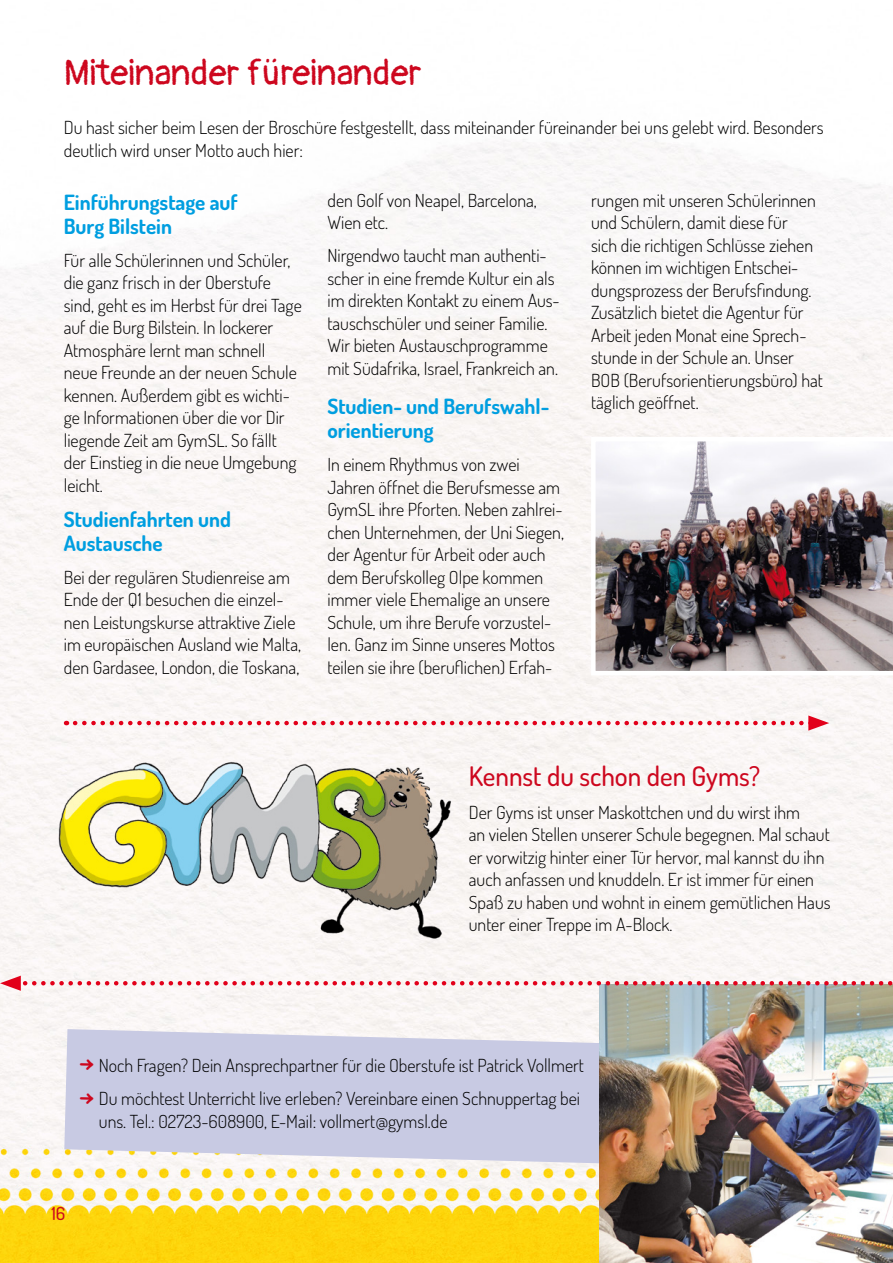
<style>
.page{position:relative;width:893px;height:1263px;background:#fff}
.page>*{position:absolute;margin:0;border:0;box-sizing:border-box;transform-origin:0 0}
.t1{font:36px "Pangolin";color:#cd071e}
.t2{font:500 27px "Dosis";color:#cd071e}
.t3{font:22.5px "PW New Arrows";color:#cd071e}
.t4{font:700 21px/24px "Dosis";color:#009ee0}
.t5{font:300 18px/22.5px "Dosis";color:#000}
.t6{font:500 18px "Dosis";color:#cd071e}
</style>
<div class="page">
<img style="left:0;top:134px;width:893px;height:1129px">
<svg style="left:64px;top:1029px;width:536px;height:135px;background:#cdcee4"></svg>
<img style="left:600px;top:991px;width:293px;height:272px">
<svg style="left:75px;top:715px;width:754px;height:16px"></svg>
<svg style="left:0;top:976px;width:893px;height:15px"></svg>
<img style="left:56px;top:758px;width:399px;height:184px">
<img style="left:591px;top:437px;width:302px;height:238px">
<h1 class="t1" style="left:64px;top:39px;width:359px">Miteinander füreinander</h1>
<p class="t5" style="left:64px;top:116px;width:761px">Du hast sicher beim Lesen der Broschüre festgestellt, dass miteinander füreinander bei uns gelebt wird. Besonders deutlich wird unser Motto auch hier:</p>
<p class="t4" style="left:64px;top:189px;width:175px">Einführungstage auf<br>Burg Bilstein</p>
<p class="t5" style="left:64px;top:248px;width:240px">Für alle Schülerinnen und Schüler, die ganz frisch in der Oberstufe sind, geht es im Herbst für drei Tage auf die Burg Bilstein. In lockerer<br>Atmosphäre lernt man schnell neue Freunde an der neuen Schule kennen. Außerdem gibt es wichti&shy;ge Informationen über die vor Dir liegende Zeit am GymSL. So fällt der Einstieg in die neue Umgebung leicht.</p>
<p class="t4" style="left:64px;top:506px;width:169px">Studienfahrten und<br>Austausche</p>
<p class="t5" style="left:64px;top:565px;width:239px">Bei der regulären Studienreise am Ende der Q1 besuchen die einzel&shy;nen Leistungskurse attraktive Ziele im europäischen Ausland wie Malta, den Gardasee, London, die Toskana,</p>
<p class="t5" style="left:327px;top:188px;width:211px">den Golf von Neapel, Barcelona,<br>Wien etc.</p>
<p class="t5" style="left:327px;top:244px;width:234px">Nirgendwo taucht man authenti&shy;scher in eine fremde Kultur ein als im direkten Kontakt zu einem Aus&shy;tauschschüler und seiner Familie.<br>Wir bieten Austauschprogramme mit Südafrika, Israel, Frankreich an.</p>
<p class="t4" style="left:327px;top:393px;width:223px">Studien- und Berufswahl&shy;orientierung</p>
<p class="t5" style="left:327px;top:453px;width:238px">In einem Rhythmus von zwei<br>Jahren öffnet die Berufsmesse am<br>GymSL ihre Pforten. Neben zahlrei&shy;chen Unternehmen, der Uni Siegen, der Agentur für Arbeit oder auch dem Berufskolleg Olpe kommen immer viele Ehemalige an unsere<br>Schule, um ihre Berufe vorzustel&shy;len. Ganz im Sinne unseres Mottos teilen sie ihre (beruflichen) Erfah-</p>
<p class="t5" style="left:591px;top:188px;width:233px">rungen mit unseren Schülerinnen und Schülern, damit diese für<br>sich die richtigen Schlüsse ziehen können im wichtigen Entschei&shy;dungsprozess der Berufsfindung.<br>Zusätzlich bietet die Agentur für<br>Arbeit jeden Monat eine Sprech&shy;stunde in der Schule an. Unser<br>BOB (Berufsorientierungsbüro) hat täglich geöffnet.</p>
<h2 class="t2" style="left:469px;top:757px;width:293px">Kennst du schon den Gyms?</h2>
<p class="t5" style="left:469px;top:800px;width:363px">Der Gyms ist unser Maskottchen und du wirst ihm<br>an vielen Stellen unserer Schule begegnen. Mal schaut er vorwitzig hinter einer Tür hervor, mal kannst du ihn auch anfassen und knuddeln. Er ist immer für einen Spaß zu haben und wohnt in einem gemütlichen Haus unter einer Treppe im A-Block.</p>
<p class="t5" style="left:99px;top:1048px;width:487px;line-height:33.2px">Noch Fragen? Dein Ansprechpartner für die Oberstufe ist Patrick Vollmert<br>Du möchtest Unterricht live erleben? Vereinbare einen Schnuppertag bei</p>
<p class="t5" style="left:99px;top:1109px;width:350px">uns. Tel.: 02723-608900, E-Mail: vollmert@gymsl.de</p>
<p class="t3" style="left:75px;top:1073px;width:17px;rotate:-90deg">s</p>
<p class="t3" style="left:75px;top:1107px;width:17px;rotate:-90deg">s</p>
<p class="t6" style="left:51px;top:1201px;width:15px">16</p>
</div>
